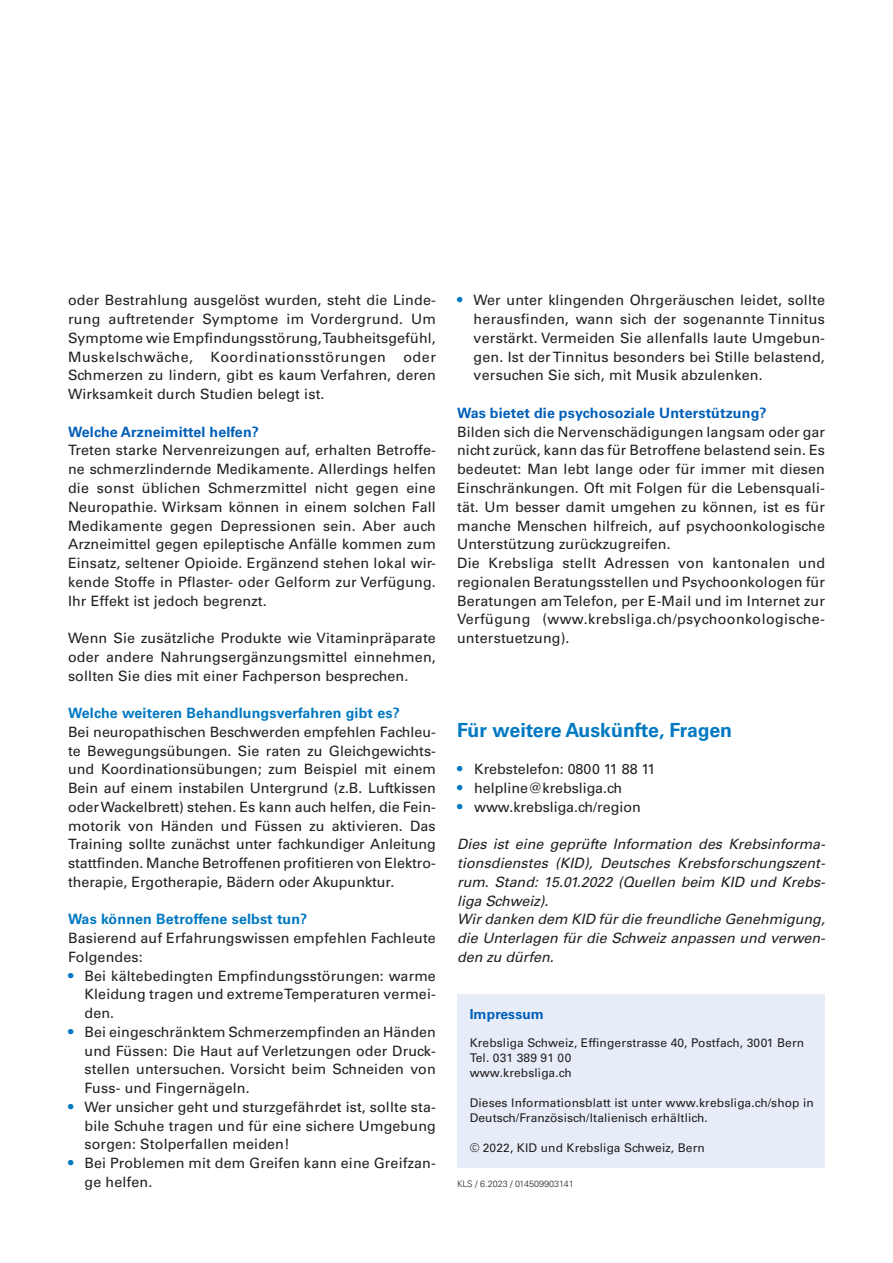
<style>
.page{position:relative;width:893px;height:1263px;background:#fff}
.page>*{position:absolute;margin:0;border:0;box-sizing:border-box;transform-origin:0 0}
.t1{font:700 19.5px "Univers LT Std";color:#0079c2}
.t2{font:14.25px/18.8px "Univers LT Std";letter-spacing:.01em;color:#231f20;text-align:justify}
.t3{font:italic 14.25px/18.8px "Univers LT Std";color:#231f20}
.t4{font:700 14.25px "Univers LT Std";letter-spacing:.01em;color:#0079c2}
.t5{font:700 14.25px "Univers LT Std";letter-spacing:.01em;color:#005fb9}
.t6{font:700 13.8px "Univers LT Std";letter-spacing:.01em;color:#005fb9}
.t7{font:12px/15px "Univers LT Std";letter-spacing:.01em;color:#231f20}
.t8{font:300 9px "Univers LT Std";color:#231f20}
.s1{font-size:15px;color:#0079c2}
</style>
<div class="page">
<div style="left:457px;top:995px;width:368px;height:173px;background:#e7edf8"></div>
<p class="t2" style="left:68px;top:291px;width:369px">oder Bestrahlung ausgelöst wurden, steht die Linde&shy;rung auftretender Symptome im Vordergrund. Um Symptome wie Empfindungsstörung, Taubheitsgefühl, Muskelschwäche, Koordinationsstörungen oder Schmerzen zu lindern, gibt es kaum Verfahren, deren Wirksamkeit durch Studien belegt ist.</p>
<p class="t5" style="left:68px;top:423px;width:192px">Welche Arzneimittel helfen?</p>
<p class="t2" style="left:68px;top:441px;width:369px">Treten starke Nervenreizungen auf, erhalten Betroffe&shy;ne schmerzlindernde Medikamente. Allerdings helfen die sonst üblichen Schmerzmittel nicht gegen eine Neuropathie. Wirksam können in einem solchen Fall Medikamente gegen Depressionen sein. Aber auch Arzneimittel gegen epileptische Anfälle kommen zum Einsatz, seltener Opioide. Ergänzend stehen lokal wir&shy;kende Stoffe in Pflaster- oder Gelform zur Verfügung.<br>Ihr Effekt ist jedoch begrenzt.</p>
<p class="t2" style="left:68px;top:629px;width:369px">Wenn Sie zusätzliche Produkte wie Vitaminpräparate oder andere Nahrungsergänzungsmittel einnehmen, sollten Sie dies mit einer Fachperson besprechen.</p>
<p class="t4" style="left:68px;top:705px;width:333px">Welche weiteren Behandlungsverfahren gibt es?</p>
<p class="t2" style="left:68px;top:722px;width:369px">Bei neuropathischen Beschwerden empfehlen Fachleu&shy;te Bewegungsübungen. Sie raten zu Gleichgewichts&shy;und Koordinationsübungen; zum Beispiel mit einem Bein auf einem instabilen Untergrund (z.B. Luftkissen oder Wackelbrett) stehen. Es kann auch helfen, die Fein&shy;motorik von Händen und Füssen zu aktivieren. Das Training sollte zunächst unter fachkundiger Anleitung stattfinden. Manche Betroffenen profitieren von Elektro&shy;therapie, Ergotherapie, Bädern oder Akupunktur.</p>
<p class="t4" style="left:68px;top:911px;width:241px">Was können Betroffene selbst tun?</p>
<p class="t2" style="left:68px;top:929px;width:369px">Basierend auf Erfahrungswissen empfehlen Fachleute<br>Folgendes:</p>
<p class="t2" style="left:85px;top:966px;width:353px;text-indent:-17px"><span class="s1">•</span> Bei kältebedingten Empfindungsstörungen: warme Kleidung tragen und extreme Temperaturen vermei&shy;den.</p>
<p class="t2" style="left:85px;top:1022px;width:353px;text-indent:-17px"><span class="s1">•</span> Bei eingeschränktem Schmerzempfinden an Händen und Füssen: Die Haut auf Verletzungen oder Druck&shy;stellen untersuchen. Vorsicht beim Schneiden von Fuss- und Fingernägeln.</p>
<p class="t2" style="left:85px;top:1097px;width:353px;text-indent:-17px"><span class="s1">•</span> Wer unsicher geht und sturzgefährdet ist, sollte sta&shy;bile Schuhe tragen und für eine sichere Umgebung sorgen: Stolperfallen meiden!</p>
<p class="t2" style="left:85px;top:1154px;width:353px;text-indent:-17px"><span class="s1">•</span> Bei Problemen mit dem Greifen kann eine Greifzan&shy;ge helfen.</p>
<p class="t2" style="left:474px;top:291px;width:353px;text-indent:-17px"><span class="s1">•</span> Wer unter klingenden Ohrgeräuschen leidet, sollte herausfinden, wann sich der sogenannte Tinnitus verstärkt. Vermeiden Sie allenfalls laute Umgebun&shy;gen. Ist der Tinnitus besonders bei Stille belastend, versuchen Sie sich, mit Musik abzulenken.</p>
<p class="t5" style="left:457px;top:405px;width:311px">Was bietet die psychosoziale Unterstützung?</p>
<p class="t2" style="left:457px;top:422px;width:369px;text-align:left">Bilden sich die Nervenschädigungen langsam oder gar nicht zurück, kann das für Betroffene belastend sein. Es bedeutet: Man lebt lange oder für immer mit diesen Einschränkungen. Oft mit Folgen für die Lebensquali&shy;tät. Um besser damit umgehen zu können, ist es für manche Menschen hilfreich, auf psychoonkologische Unterstützung zurückzugreifen.<br>Die Krebsliga stellt Adressen von kantonalen und regionalen Beratungsstellen und Psychoonkologen für Beratungen am Telefon, per E-Mail und im Internet zur Verfügung (www.krebsliga.ch/psychoonkologische-- unterstuetzung).</p>
<h1 class="t1" style="left:457px;top:718px;width:276px">Für weitere Auskünfte, Fragen</h1>
<p class="t2" style="left:457px;top:760px;width:200px"><span class="s1">•</span> Krebstelefon: 0800 11 88 11</p>
<p class="t2" style="left:457px;top:779px;width:167px"><span class="s1">•</span> helpline@krebsliga.ch</p>
<p class="t2" style="left:457px;top:797px;width:185px"><span class="s1">•</span> www.krebsliga.ch/region</p>
<p class="t3" style="left:457px;top:835px;width:370px">Dies ist eine geprüfte Information des Krebsinforma&shy;tionsdienstes (KID), Deutsches Krebsforschungszent&shy;rum. Stand: 15.01.2022 (Quellen beim KID und Krebs&shy;liga Schweiz).<br>Wir danken dem KID für die freundliche Genehmigung, die Unterlagen für die Schweiz anpassen und verwen&shy;den zu dürfen.</p>
<p class="t6" style="left:470px;top:1006px;width:76px">Impressum</p>
<p class="t7" style="left:470px;top:1035px;width:336px">Krebsliga Schweiz, Effingerstrasse 40, Postfach, 3001 Bern<br>Tel. 031 389 91 00<br>www.krebsliga.ch</p>
<p class="t7" style="left:470px;top:1095px;width:346px">Dieses Informationsblatt ist unter www.krebsliga.ch/shop in<br>Deutsch/Französisch/Italienisch erhältlich.</p>
<p class="t7" style="left:470px;top:1140px;width:237px">© 2022, KID und Krebsliga Schweiz, Bern</p>
<p class="t8" style="left:457px;top:1178px;width:118px">KLS / 6.2023 / 014509903141</p>
</div>
